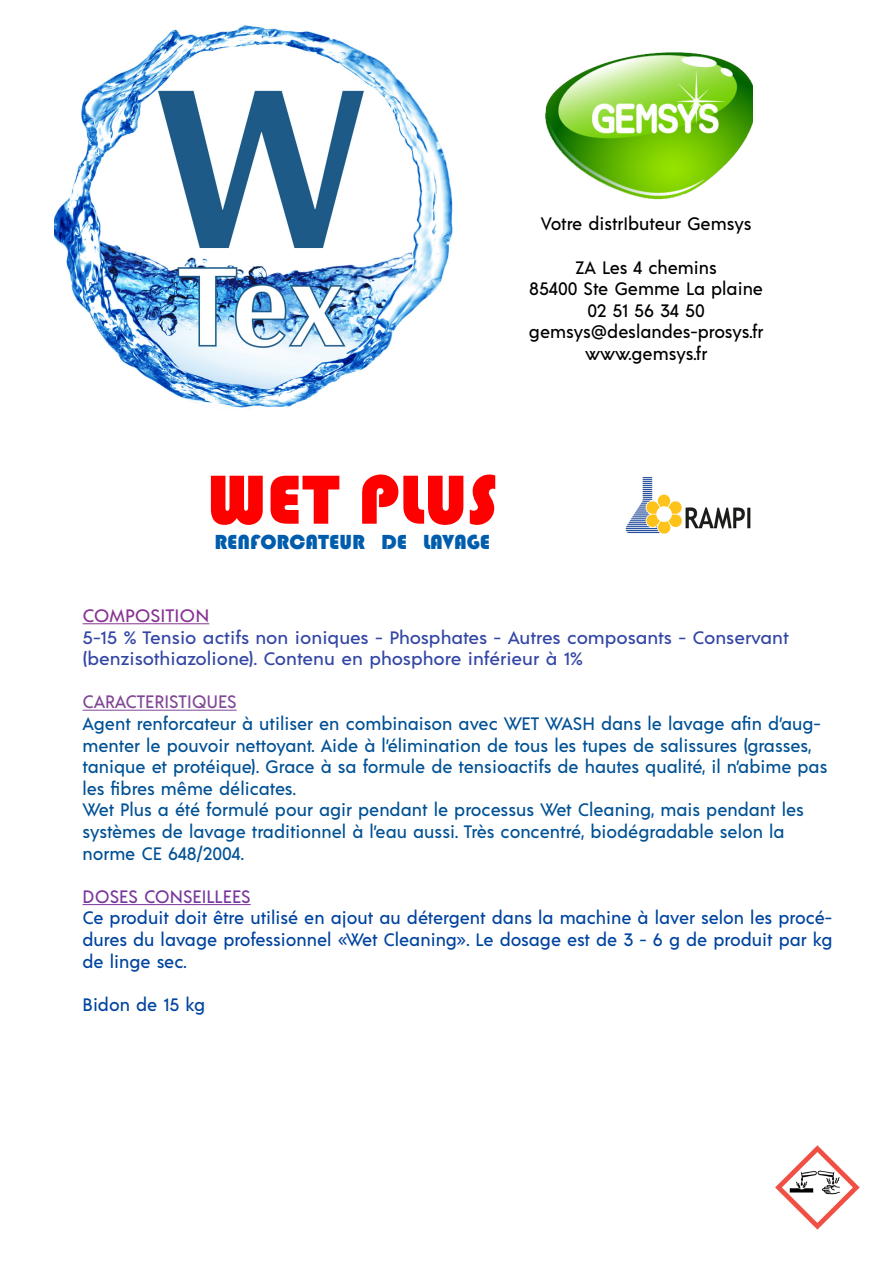
<style>
.page{position:relative;width:893px;height:1263px;background:#fff}
.page>*{position:absolute;margin:0;border:0;box-sizing:border-box;transform-origin:0 0}
.t1{font:72px "Bauhaus 93";color:#f00}
.t2{font:21px "Bauhaus 93";color:#005dad}
.t3{font:500 18px/21.6px "Acre";color:#005195}
.t4{font:500 18px/21.6px "Acre";color:#00449f;text-align:justify}
.t5{font:500 18px/21.6px "Acre";color:#3346a5;scale:1.05 1}
.t6{font:500 18px/21.6px "Acre";color:#000;text-align:center}
.t7{font:500 18px "Acre";color:#804795}
.t8{font:500 18px "Acre";color:#79369d}
.t9{font:500 18px "Acre";color:#883493;scale:1.05 1}
</style>
<div class="page">
<img style="left:545px;top:52px;width:208px;height:148px">
<hr style="left:83px;top:623px;width:126px;height:1px;background:#883493">
<hr style="left:83px;top:710px;width:154px;height:1px;background:#804795">
<hr style="left:83px;top:904px;width:168px;height:1px;background:#79369d">
<img style="left:625px;top:477px;width:126px;height:57px">
<img style="left:54px;top:25px;width:399px;height:384px">
<img style="left:775px;top:1145px;width:85px;height:85px">
<p class="t6" style="left:541px;top:212px;width:212px">Votre distrIbuteur Gemsys</p>
<p class="t6" style="left:529px;top:255px;width:235px">ZA Les 4 chemins<br>85400 Ste Gemme La plaine<br>02 51 56 34 50</p>
<p class="t6" style="left:529px;top:320px;width:236px">gemsys@deslandes-prosys.fr</p>
<p class="t6" style="left:585px;top:342px;width:124px">www.gemsys.fr</p>
<p class="t1" style="left:207px;top:459px;width:292px">WET PLUS</p>
<p class="t2" style="left:214px;top:530px;width:277px">RENFORCATEUR DE LAVAGE</p>
<p class="t9" style="left:83px;top:603px;width:122px">COMPOSITION</p>
<p class="t5" style="left:83px;top:625px;width:674px">5-15 % Tensio actifs non ioniques - Phosphates - Autres composants - Conservant (benzisothiazolione). Contenu en phosphore inférieur à 1%</p>
<p class="t7" style="left:83px;top:689px;width:156px">CARACTERISTIQUES</p>
<p class="t3" style="left:83px;top:712px;width:746px">Agent renforcateur à utiliser en combinaison avec WET WASH dans le lavage afin d’aug&shy;menter le pouvoir nettoyant. Aide à l’élimination de tous les tupes de salissures (grasses, tanique et protéique). Grace à sa formule de tensioactifs de hautes qualité, il n’abime pas les fibres même délicates.</p>
<p class="t3" style="left:83px;top:798px;width:723px">Wet Plus a été formulé pour agir pendant le processus Wet Cleaning, mais pendant les systèmes de lavage traditionnel à l’eau aussi. Très concentré, biodégradable selon la norme CE 648/2004.</p>
<p class="t8" style="left:83px;top:884px;width:170px">DOSES CONSEILLEES</p>
<p class="t4" style="left:83px;top:906px;width:751px">Ce produit doit être utilisé en ajout au détergent dans la machine à laver selon les procé&shy;dures du lavage professionnel «Wet Cleaning». Le dosage est de 3 - 6 g de produit par kg de linge sec.</p>
<p class="t4" style="left:83px;top:992px;width:124px">Bidon de 15 kg</p>
</div>
